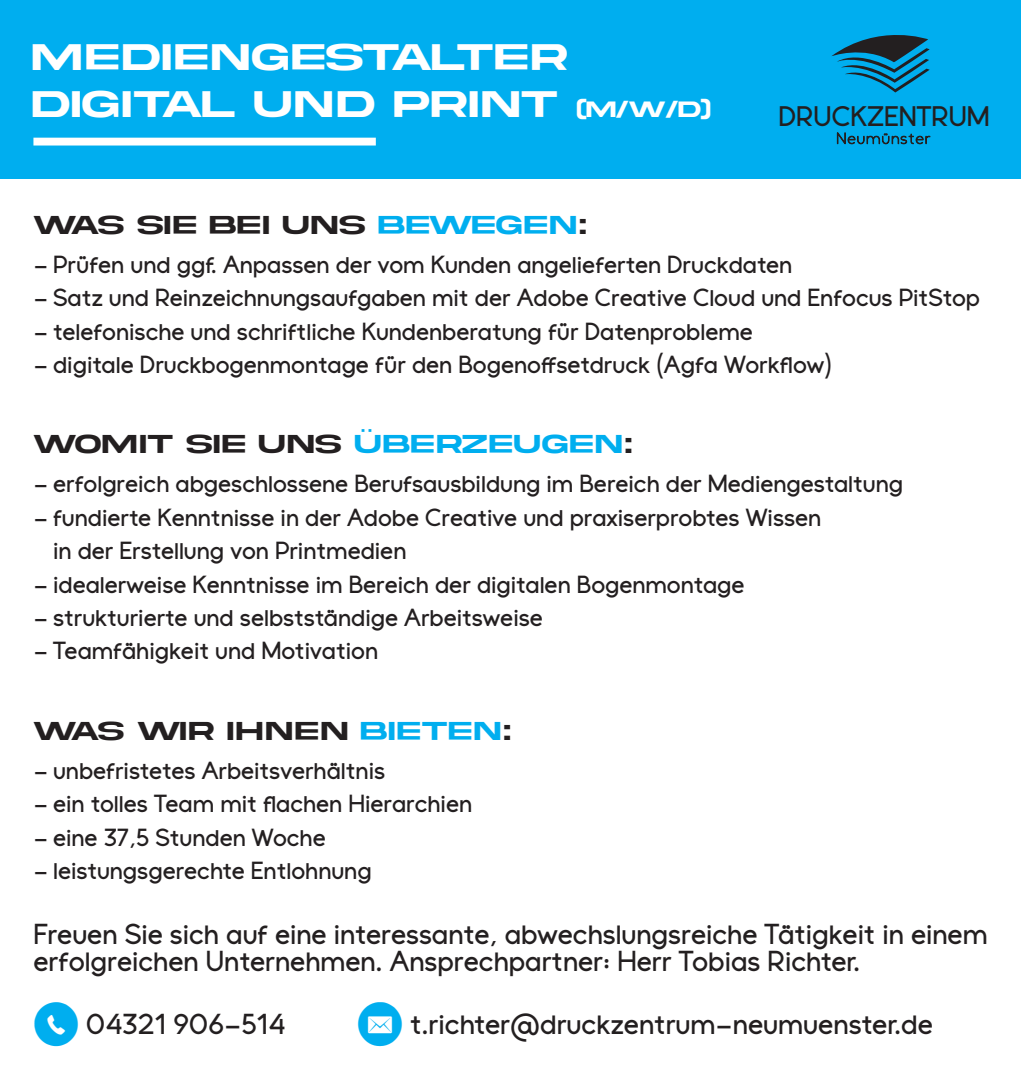
<style>
.page{position:relative;width:1021px;height:1080px;background:#fff}
.page>*{position:absolute;margin:0;border:0;box-sizing:border-box;transform-origin:0 0}
.t1{font:39.3px/47.1px "Akira Expanded";letter-spacing:.06em;color:#fff}
.t2{font:600 27.6px/27.6px "Galey";color:#231f20}
.t3{font:27.6px "Akira Expanded";letter-spacing:.065em;color:#231f20}
.t4{font:27.6px "Akira Expanded";letter-spacing:.1em;color:#231f20}
.t5{font:600 27px "Galey";color:#231f20}
.t6{font:600 23.7px/33.3px "Galey";color:#231f20}
.t7{font:17.7px "Akira Expanded";color:#00aeef;scale:.75 1}
.s1{font-size:23.7px}
.s2{color:#00aeef}
.s3{font-family:"Social Media Circled";font-weight:400;font-size:43.2px;color:#00aeef}
</style>
<div class="page">
<div style="left:0;top:0;width:1020px;height:178px;background:#00aeef"></div>
<svg style="left:832px;top:35px;width:97px;height:58px"></svg>
<svg style="left:837px;top:132px;width:93px;height:12px"></svg>
<div style="left:33px;top:138px;width:343px;height:8px;background:#fff"></div>
<h1 class="t1" style="left:32px;top:32px;width:680px">MEDIENGESTALTER<br>DIGITAL UND PRINT <span class="s1">(M/W/D)</span></h1>
<p class="t5" style="left:778px;top:99px;width:213px">DRUCKZENTRUM</p>
<p class="t3" style="left:33px;top:206px;width:554px">WAS SIE BEI UNS <span class="s2">BEWEGEN</span>:</p>
<p class="t6" style="left:33px;top:248px;width:760px">- Prüfen und ggf. Anpassen der vom Kunden angelieferten Druckdaten</p>
<p class="t6" style="left:33px;top:282px;width:948px">- Satz und Reinzeichnungsaufgaben mit der Adobe Creative Cloud und Enfocus PitStop</p>
<p class="t6" style="left:33px;top:315px;width:721px">- telefonische und schriftliche Kundenberatung für Datenprobleme</p>
<p class="t6" style="left:33px;top:349px;width:800px">- digitale Druckbogenmontage für den Bogenoffsetdruck (Agfa Workflow)</p>
<p class="t7" style="left:354px;top:432px;width:6px;rotate:-90deg">:</p>
<p class="t3" style="left:33px;top:426px;width:600px">WOMIT SIE UNS <span class="s2">UBERZEUGEN</span>:</p>
<p class="t6" style="left:33px;top:468px;width:871px">- erfolgreich abgeschlossene Berufsausbildung im Bereich der Mediengestaltung</p>
<p class="t6" style="left:53px;top:501px;width:769px;text-indent:-20px">- fundierte Kenntnisse in der Adobe Creative und praxiserprobtes Wissen in der Erstellung von Printmedien</p>
<p class="t6" style="left:33px;top:568px;width:712px">- idealerweise Kenntnisse im Bereich der digitalen Bogenmontage</p>
<p class="t6" style="left:33px;top:601px;width:511px">- strukturierte und selbstständige Arbeitsweise</p>
<p class="t6" style="left:33px;top:635px;width:346px">- Teamfähigkeit und Motivation</p>
<p class="t4" style="left:33px;top:712px;width:478px">WAS WIR IHNEN <span class="s2">BIETEN</span>:</p>
<p class="t6" style="left:33px;top:754px;width:353px">- unbefristetes Arbeitsverhältnis</p>
<p class="t6" style="left:33px;top:787px;width:440px">- ein tolles Team mit flachen Hierarchien</p>
<p class="t6" style="left:33px;top:821px;width:294px">- eine 37,5 Stunden Woche</p>
<p class="t6" style="left:33px;top:854px;width:340px">- leistungsgerechte Entlohnung</p>
<p class="t2" style="left:33px;top:921px;width:955px">Freuen Sie sich auf eine interessante, abwechslungsreiche Tätigkeit in einem erfolgreichen Unternehmen. Ansprechpartner: Herr Tobias Richter.</p>
<p class="t2" style="left:33px;top:1011px;width:253px"><span class="s3">m</span> 04321 906-514</p>
<p class="t2" style="left:357px;top:1011px;width:577px"><span class="s3">k</span> t.richter@druckzentrum-neumuenster.de</p>
</div>
